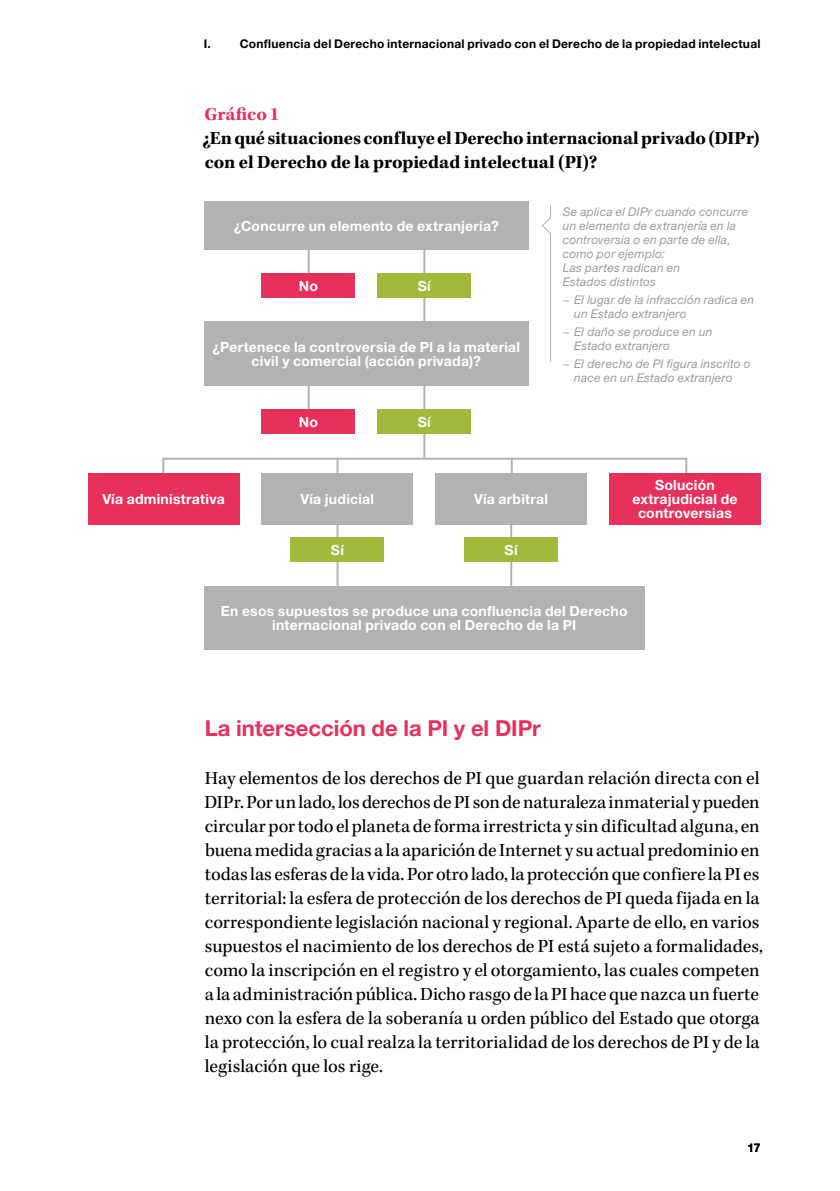
<style>
.page{position:relative;width:840px;height:1191px;background:#fff}
.page>*{position:absolute;margin:0;border:0;box-sizing:border-box;transform-origin:0 0}
.t1{font:700 22px "Helvetica Neue LT Std";color:#e7305c}
.t2{font:19px/24px "Kepler Std";letter-spacing:-.005em;color:#000}
.t3{font:700 19px/24px "Kepler Std";letter-spacing:-.005em;color:#000}
.t4{font:700 19px "Kepler Std";color:#e7305c}
.t5{font:700 14px/14px "Helvetica Neue LT Std";letter-spacing:.015em;color:#fff;text-align:center}
.t6{font:italic 12px/14px "Helvetica Neue LT Std";letter-spacing:.015em;color:#9d9d9c}
.t7{font:700 12px "Helvetica Neue LT Std";letter-spacing:.02em;color:#000}
</style>
<div class="page">
<svg style="left:542px;top:205px;width:9px;height:157px"></svg>
<hr style="left:307px;top:250px;width:2px;height:24px;background:#b3b2b2">
<hr style="left:307px;top:386px;width:2px;height:24px;background:#b3b2b2">
<hr style="left:423px;top:250px;width:2px;height:72px;background:#b3b2b2">
<hr style="left:423px;top:386px;width:2px;height:72px;background:#b3b2b2">
<hr style="left:336px;top:458px;width:2px;height:20px;background:#b3b2b2">
<hr style="left:510px;top:458px;width:2px;height:20px;background:#b3b2b2">
<div style="left:204px;top:202px;width:324px;height:48px;background:#b3b2b2"></div>
<div style="left:204px;top:586px;width:440px;height:63px;background:#b3b2b2"></div>
<div style="left:204px;top:322px;width:324px;height:64px;background:#b3b2b2"></div>
<div style="left:377px;top:274px;width:93px;height:24px;background:#a2ba3b"></div>
<div style="left:377px;top:410px;width:93px;height:24px;background:#a2ba3b"></div>
<div style="left:261px;top:274px;width:94px;height:24px;background:#e7305c"></div>
<div style="left:261px;top:410px;width:94px;height:24px;background:#e7305c"></div>
<div style="left:162px;top:458px;width:525px;height:24px;border:2px solid #b3b2b2"></div>
<div style="left:88px;top:474px;width:151px;height:51px;background:#e7305c"></div>
<div style="left:261px;top:474px;width:151px;height:51px;background:#b3b2b2"></div>
<div style="left:435px;top:474px;width:151px;height:51px;background:#b3b2b2"></div>
<div style="left:609px;top:474px;width:151px;height:51px;background:#e7305c"></div>
<hr style="left:336px;top:514px;width:2px;height:72px;background:#b3b2b2">
<hr style="left:510px;top:514px;width:2px;height:72px;background:#b3b2b2">
<div style="left:291px;top:538px;width:93px;height:24px;background:#a2ba3b"></div>
<div style="left:464px;top:538px;width:93px;height:24px;background:#a2ba3b"></div>
<p class="t7" style="left:204px;top:36px;width:9px">I.</p>
<p class="t7" style="left:240px;top:36px;width:522px">Confluencia del Derecho internacional privado con el Derecho de la propiedad intelectual</p>
<p class="t4" style="left:204px;top:103px;width:76px">Gráfico 1</p>
<p class="t3" style="left:202px;top:127px;width:558px">¿En qué situaciones confluye el Derecho internacional privado (DIPr) con el Derecho de la propiedad intelectual (PI)?</p>
<p class="t6" style="left:562px;top:205px;width:187px">Se aplica el DIPr cuando concurre un elemento de extranjería en la controversia o en parte de ella, como por ejemplo:<br>Las partes radican en<br>Estados distintos</p>
<p class="t6" style="left:574px;top:293px;width:181px;text-indent:-11px">− El lugar de la infracción radica en un Estado extranjero</p>
<p class="t6" style="left:574px;top:325px;width:140px;text-indent:-11px">− El daño se produce en un<br>Estado extranjero</p>
<p class="t6" style="left:562px;top:357px;width:189px;text-align:center">− El derecho de PI figura inscrito o nace en un Estado extranjero</p>
<p class="t5" style="left:234px;top:218px;width:266px">¿Concurre un elemento de extranjería?</p>
<p class="t5" style="left:417px;top:278px;width:15px">Sí</p>
<p class="t5" style="left:298px;top:278px;width:21px">No</p>
<p class="t5" style="left:212px;top:339px;width:309px">¿Pertenece la controversia de PI a la material civil y comercial (acción privada)?</p>
<p class="t5" style="left:298px;top:414px;width:21px">No</p>
<p class="t5" style="left:417px;top:414px;width:15px">Sí</p>
<p class="t5" style="left:102px;top:492px;width:124px">Vía administrativa</p>
<p class="t5" style="left:300px;top:492px;width:75px">Vía judicial</p>
<p class="t5" style="left:474px;top:492px;width:75px">Vía arbitral</p>
<p class="t5" style="left:331px;top:542px;width:15px">Sí</p>
<p class="t5" style="left:504px;top:542px;width:15px">Sí</p>
<p class="t5" style="left:632px;top:478px;width:107px">Solución extrajudicial de controversias</p>
<p class="t5" style="left:221px;top:603px;width:408px">En esos supuestos se produce una confluencia del Derecho internacional privado con el Derecho de la PI</p>
<p class="t1" style="left:204px;top:715px;width:337px">La intersección de la PI y el DIPr</p>
<p class="t2" style="left:204px;top:767px;width:560px">Hay elementos de los derechos de PI que guardan relación directa con el DIPr. Por un lado, los derechos de PI son de naturaleza inmaterial y pueden circular por todo el planeta de forma irrestricta y sin dificultad alguna, en buena medida gracias a la aparición de Internet y su actual predominio en todas las esferas de la vida. Por otro lado, la protección que confiere la PI es territorial: la esfera de protección de los derechos de PI queda fijada en la correspondiente legislación nacional y regional. Aparte de ello, en varios supuestos el nacimiento de los derechos de PI está sujeto a formalidades, como la inscripción en el registro y el otorgamiento, las cuales competen a la administración pública. Dicho rasgo de la PI hace que nazca un fuerte nexo con la esfera de la soberanía u orden público del Estado que otorga la protección, lo cual realza la territorialidad de los derechos de PI y de la legislación que los rige.</p>
<p class="t7" style="left:747px;top:1140px;width:14px">17</p>
</div>
